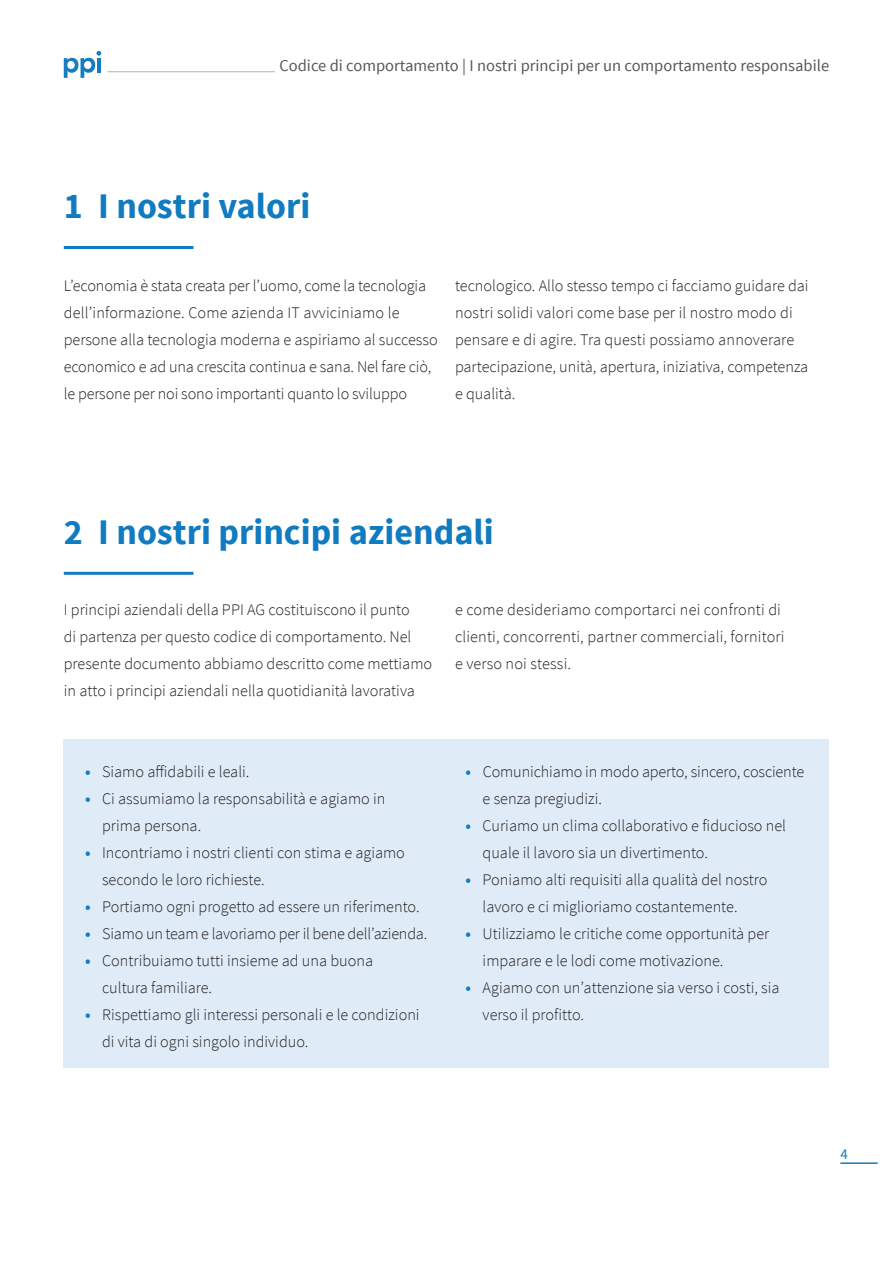
<style>
.page{position:relative;width:893px;height:1263px;background:#fff}
.page>*{position:absolute;margin:0;border:0;box-sizing:border-box;transform-origin:0 0}
.t1{font:700 36px "Source Sans Pro";color:#107bc1}
.t2{font:16.5px "Source Sans Pro";color:#57585a}
.t3{font:300 16.2px/27px "Source Sans Pro";color:#231f20}
.t4{font:15px "Source Sans Pro";color:#147cc1}
.s1{font-weight:700;color:#147cc1}
</style>
<div class="page">
<hr style="left:107px;top:71px;width:168px;height:1px;background:#bcbdc0">
<svg style="left:64px;top:51px;width:37px;height:27px"></svg>
<hr style="left:840px;top:1162px;width:38px;height:2px;background:#147cc1">
<hr style="left:64px;top:246px;width:129px;height:3px;background:#107bc1">
<hr style="left:64px;top:572px;width:129px;height:3px;background:#107bc1">
<div style="left:64px;top:739px;width:765px;height:329px;background:#dfecf7"></div>
<p class="t2" style="left:279px;top:56px;width:551px">Codice di comportamento | I nostri principi per un comportamento responsabile</p>
<h1 class="t1" style="left:64px;top:183px;width:248px">1 I nostri valori</h1>
<p class="t3" style="left:64px;top:272px;width:375px">L’economia è stata creata per l’uomo, come la tecnologia dell’informazione. Come azienda IT avviciniamo le persone alla tecnologia moderna e aspiriamo al successo economico e ad una crescita continua e sana. Nel fare ciò, le persone per noi sono importanti quanto lo sviluppo</p>
<p class="t3" style="left:455px;top:272px;width:355px">tecnologico. Allo stesso tempo ci facciamo guidare dai nostri solidi valori come base per il nostro modo di pensare e di agire. Tra questi possiamo annoverare partecipazione, unità, apertura, iniziativa, competenza e qualità.</p>
<h1 class="t1" style="left:64px;top:509px;width:431px">2 I nostri principi aziendali</h1>
<p class="t3" style="left:64px;top:596px;width:370px">I principi aziendali della PPI AG costituiscono il punto<br>di partenza per questo codice di comportamento. Nel presente documento abbiamo descritto come mettiamo in atto i principi aziendali nella quotidianità lavorativa</p>
<p class="t3" style="left:455px;top:596px;width:331px">e come desideriamo comportarci nei confronti di clienti, concorrenti, partner commerciali, fornitori e verso noi stessi.</p>
<p class="t3" style="left:85px;top:758px;width:166px"><span class="s1">•</span> Siamo affidabili e leali.</p>
<p class="t3" style="left:102px;top:785px;width:285px;text-indent:-17px"><span class="s1">•</span> Ci assumiamo la responsabilità e agiamo in prima persona.</p>
<p class="t3" style="left:102px;top:839px;width:304px;text-indent:-17px"><span class="s1">•</span> Incontriamo i nostri clienti con stima e agiamo secondo le loro richieste.</p>
<p class="t3" style="left:85px;top:893px;width:336px"><span class="s1">•</span> Portiamo ogni progetto ad essere un riferimento.</p>
<p class="t3" style="left:85px;top:920px;width:344px"><span class="s1">•</span> Siamo un team e lavoriamo per il bene dell’azienda.</p>
<p class="t3" style="left:102px;top:947px;width:273px;text-indent:-17px"><span class="s1">•</span> Contribuiamo tutti insieme ad una buona cultura familiare.</p>
<p class="t3" style="left:102px;top:1001px;width:319px;text-indent:-17px"><span class="s1">•</span> Rispettiamo gli interessi personali e le condizioni di vita di ogni singolo individuo.</p>
<p class="t3" style="left:483px;top:758px;width:323px;text-indent:-17px"><span class="s1">•</span> Comunichiamo in modo aperto, sincero, cosciente e senza pregiudizi.</p>
<p class="t3" style="left:483px;top:812px;width:305px;text-indent:-17px"><span class="s1">•</span> Curiamo un clima collaborativo e fiducioso nel quale il lavoro sia un divertimento.</p>
<p class="t3" style="left:483px;top:866px;width:286px;text-indent:-17px"><span class="s1">•</span> Poniamo alti requisiti alla qualità del nostro lavoro e ci miglioriamo costantemente.</p>
<p class="t3" style="left:483px;top:920px;width:288px;text-indent:-17px"><span class="s1">•</span> Utilizziamo le critiche come opportunità per imparare e le lodi come motivazione.</p>
<p class="t3" style="left:483px;top:974px;width:298px;text-indent:-17px"><span class="s1">•</span> Agiamo con un’attenzione sia verso i costi, sia verso il profitto.</p>
<p class="t4" style="left:840px;top:1144px;width:9px">4</p>
</div>
